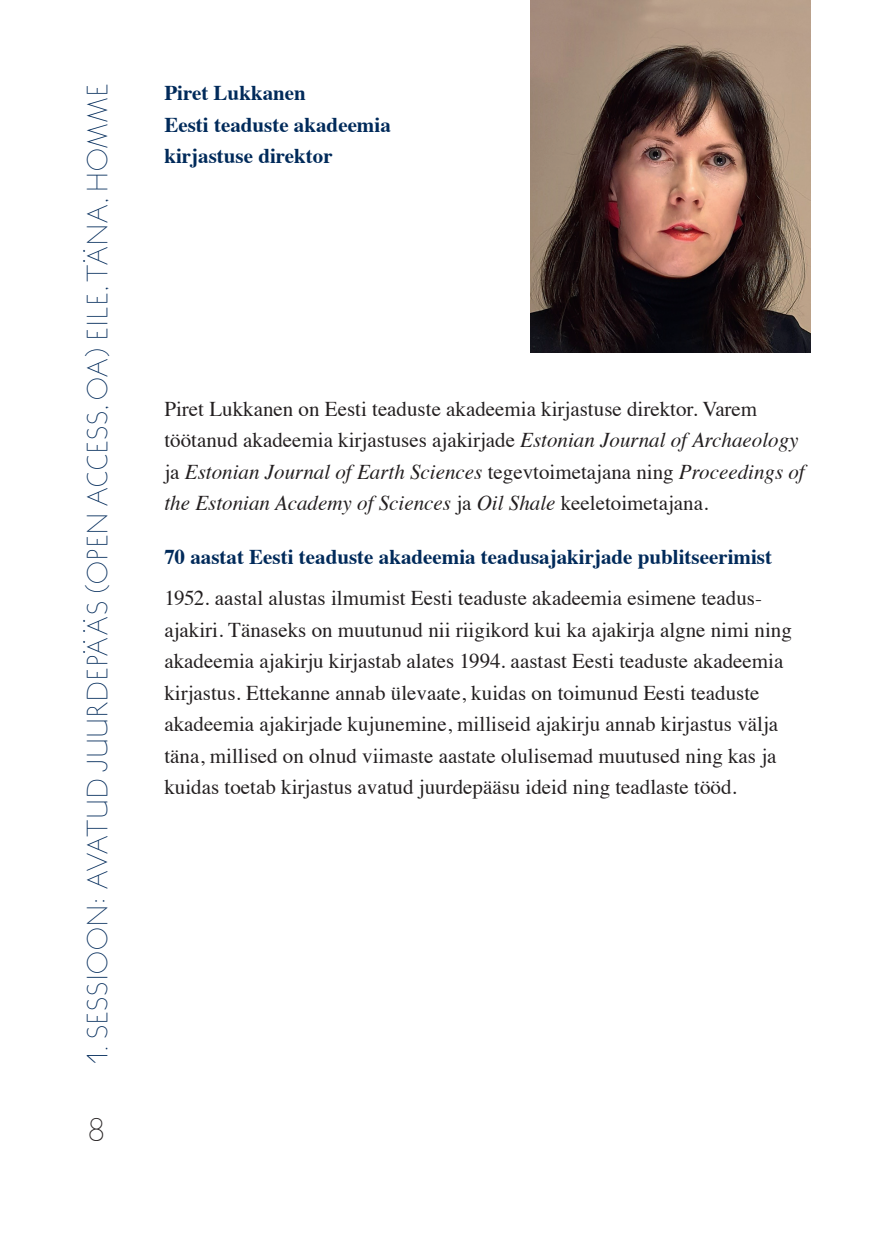
<style>
.page{position:relative;width:896px;height:1248px;background:#fff}
.page>*{position:absolute;margin:0;border:0;box-sizing:border-box;transform-origin:0 0}
.t1{font:36px "SOLUMVERBA";color:#231f20}
.t2{font:32px "SOLUMVERBA";letter-spacing:.02em;color:#002a5a}
.t3{font:21px/31.6px "Times";color:#231f20}
.t4{font:700 21px/31.6px "Times";color:#002a5a}
.s1{font-style:italic}
</style>
<div class="page">
<img style="left:530px;top:0;width:281px;height:352px">
<h2 class="t2" style="left:81px;top:1063px;width:982px;rotate:-90deg">1. SESSIOON: AVATUD JUURDEPÄÄS (OPEN ACCESS, OA) EILE, TÄNA, HOMME</h2>
<p class="t4" style="left:164px;top:75px;width:228px">Piret Lukkanen<br>Eesti teaduste akadeemia kirjastuse direktor</p>
<p class="t3" style="left:164px;top:391px;width:642px">Piret Lukkanen on Eesti teaduste akadeemia kirjastuse direktor. Varem töötanud akadeemia kirjastuses ajakirjade <span class="s1">Estonian Journal of Archaeology </span>ja <span class="s1">Estonian Journal of Earth Sciences</span> tegevtoimetajana ning <span class="s1">Proceedings of the Estonian Academy of Sciences</span> ja <span class="s1">Oil Shale</span> keeletoimetajana.</p>
<p class="t4" style="left:164px;top:538px;width:609px">70 aastat Eesti teaduste akadeemia teadusajakirjade publitseerimist</p>
<p class="t3" style="left:164px;top:580px;width:629px">1952. aastal alustas ilmumist Eesti teaduste akadeemia esimene teadus&shy;ajakiri. Tänaseks on muutunud nii riigikord kui ka ajakirja algne nimi ning akadeemia ajakirju kirjastab alates 1994. aastast Eesti teaduste akadeemia kirjastus. Ettekanne annab ülevaate, kuidas on toimunud Eesti teaduste akadeemia ajakirjade kujunemine, milliseid ajakirju annab kirjastus välja täna, millised on olnud viimaste aastate olulisemad muutused ning kas ja kuidas toetab kirjastus avatud juurdepääsu ideid ning teadlaste tööd.</p>
<h1 class="t1" style="left:88px;top:1110px;width:19px">8</h1>
</div>
